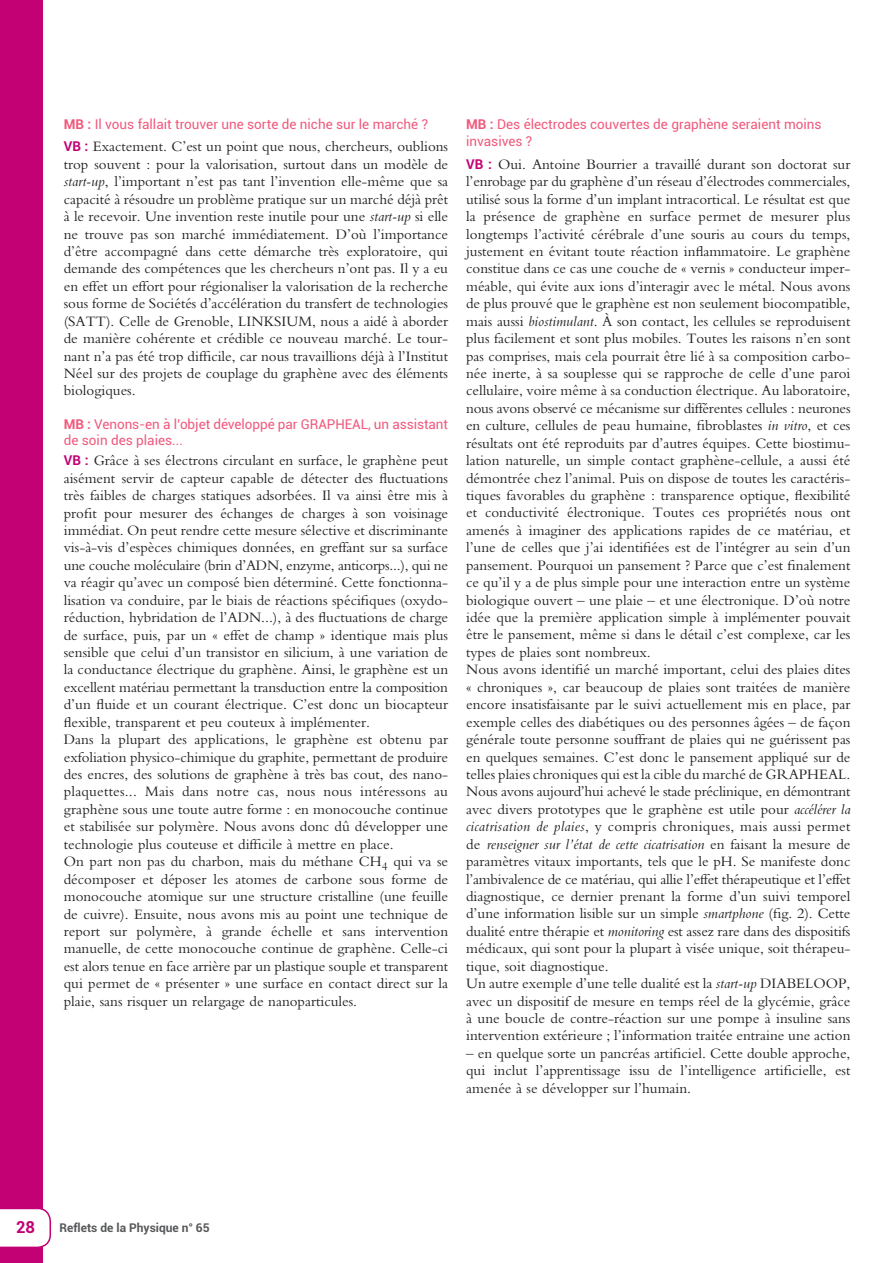
<style>
.page{position:relative;width:893px;height:1263px;background:#fff}
.page>*{position:absolute;margin:0;border:0;box-sizing:border-box;transform-origin:0 0}
.t1{font:700 16.5px "Roboto";color:#c30175}
.t2{font:15px/17.4px "Bembo";color:#231f20;text-align:justify}
.t3{font:13.5px/16.5px "Roboto";color:#f0597c}
.t4{font:700 12px "Roboto";color:#57585a}
.s1{font-weight:700}
.s2{font-family:"Roboto";font-weight:700;font-size:13.5px;color:#c30175}
.s3{font-style:italic}
</style>
<div class="page">
<div style="left:0;top:0;width:43px;height:1263px;background:#c30175"></div>
<svg style="left:0;top:1208px;width:51px;height:39px;background:#faedf5"></svg>
<p class="t3" style="left:64px;top:116px;width:366px"><span class="s1">MB :</span> Il vous fallait trouver une sorte de niche sur le marché ?</p>
<p class="t2" style="left:64px;top:138px;width:386px"><span class="s2">VB :</span> Exactement. C’est un point que nous, chercheurs, oublions trop souvent : pour la valorisation, surtout dans un modèle de <span class="s3">start-up</span>, l’important n’est pas tant l’invention elle-même que sa capacité à résoudre un problème pratique sur un marché déjà prêt à le recevoir. Une invention reste inutile pour une <span class="s3">start-up</span> si elle ne trouve pas son marché immédiatement. D’où l’importance d’être accompagné dans cette démarche très exploratoire, qui demande des compétences que les chercheurs n’ont pas. Il y a eu en effet un effort pour régionaliser la valorisation de la recherche sous forme de Sociétés d’accélération du transfert de technologies (SATT). Celle de Grenoble, LINKSIUM, nous a aidé à aborder de manière cohérente et crédible ce nouveau marché. Le tour&shy;nant n’a pas été trop difficile, car nous travaillions déjà à l’Institut Néel sur des projets de couplage du graphène avec des éléments biologiques.</p>
<p class="t3" style="left:64px;top:415px;width:386px"><span class="s1">MB :</span> Venons-en à l’objet développé par GRAPHEAL, un assistant de soin des plaies...</p>
<p class="t2" style="left:64px;top:451px;width:386px;text-align:left"><span class="s2">VB :</span> Grâce à ses électrons circulant en surface, le graphène peut aisément servir de capteur capable de détecter des fluctuations très faibles de charges statiques adsorbées. Il va ainsi être mis à profit pour mesurer des échanges de charges à son voisinage immédiat. On peut rendre cette mesure sélective et discriminante vis-à-vis d’espèces chimiques données, en greffant sur sa surface une couche moléculaire (brin d’ADN, enzyme, anticorps...), qui ne va réagir qu’avec un composé bien déterminé. Cette fonctionna&shy;lisation va conduire, par le biais de réactions spécifiques (oxydo&shy;réduction, hybridation de l’ADN...), à des fluctuations de charge de surface, puis, par un « effet de champ » identique mais plus sensible que celui d’un transistor en silicium, à une variation de la conductance électrique du graphène. Ainsi, le graphène est un excellent matériau permettant la transduction entre la composition d’un fluide et un courant électrique. C’est donc un biocapteur flexible, transparent et peu couteux à implémenter.<br>Dans la plupart des applications, le graphène est obtenu par exfoliation physico-chimique du graphite, permettant de produire des encres, des solutions de graphène à très bas cout, des nano&shy;plaquettes... Mais dans notre cas, nous nous intéressons au graphène sous une toute autre forme : en monocouche continue et stabilisée sur polymère. Nous avons donc dû développer une technologie plus couteuse et difficile à mettre en place.<br>On part non pas du charbon, mais du méthane CH<sub>4</sub> qui va se décomposer et déposer les atomes de carbone sous forme de monocouche atomique sur une structure cristalline (une feuille de cuivre). Ensuite, nous avons mis au point une technique de report sur polymère, à grande échelle et sans intervention manuelle, de cette monocouche continue de graphène. Celle-ci est alors tenue en face arrière par un plastique souple et transparent qui permet de « présenter » une surface en contact direct sur la plaie, sans risquer un relargage de nanoparticules.</p>
<p class="t3" style="left:466px;top:116px;width:357px"><span class="s1">MB :</span> Des électrodes couvertes de graphène seraient moins invasives ?</p>
<p class="t2" style="left:466px;top:155px;width:386px;text-align:left"><span class="s2">VB :</span> Oui. Antoine Bourrier a travaillé durant son doctorat sur l’enrobage par du graphène d’un réseau d’électrodes commerciales, utilisé sous la forme d’un implant intracortical. Le résultat est que la présence de graphène en surface permet de mesurer plus longtemps l’activité cérébrale d’une souris au cours du temps, justement en évitant toute réaction inflammatoire. Le graphène constitue dans ce cas une couche de « vernis » conducteur imper&shy;méable, qui évite aux ions d’interagir avec le métal. Nous avons de plus prouvé que le graphène est non seulement biocompatible, mais aussi <span class="s3">biostimulant</span>. À son contact, les cellules se reproduisent plus facilement et sont plus mobiles. Toutes les raisons n’en sont pas comprises, mais cela pourrait être lié à sa composition carbo&shy;née inerte, à sa souplesse qui se rapproche de celle d’une paroi cellulaire, voire même à sa conduction électrique. Au laboratoire, nous avons observé ce mécanisme sur différentes cellules : neurones en culture, cellules de peau humaine, fibroblastes <span class="s3">in vitro</span>, et ces résultats ont été reproduits par d’autres équipes. Cette biostimu&shy;lation naturelle, un simple contact graphène-cellule, a aussi été démontrée chez l’animal. Puis on dispose de toutes les caractéris&shy;tiques favorables du graphène : transparence optique, flexibilité et conductivité électronique. Toutes ces propriétés nous ont amenés à imaginer des applications rapides de ce matériau, et l’une de celles que j’ai identifiées est de l’intégrer au sein d’un pansement. Pourquoi un pansement ? Parce que c’est finalement ce qu’il y a de plus simple pour une interaction entre un système biologique ouvert – une plaie – et une électronique. D’où notre idée que la première application simple à implémenter pouvait être le pansement, même si dans le détail c’est complexe, car les types de plaies sont nombreux.<br>Nous avons identifié un marché important, celui des plaies dites « chroniques », car beaucoup de plaies sont traitées de manière encore insatisfaisante par le suivi actuellement mis en place, par exemple celles des diabétiques ou des personnes âgées – de façon générale toute personne souffrant de plaies qui ne guérissent pas en quelques semaines. C’est donc le pansement appliqué sur de telles plaies chroniques qui est la cible du marché de GRAPHEAL.<br>Nous avons aujourd’hui achevé le stade préclinique, en démontrant avec divers prototypes que le graphène est utile pour <span class="s3">accélérer la cicatrisation de plaies</span>, y compris chroniques, mais aussi permet de <span class="s3">renseigner sur l’état de cette cicatrisation</span> en faisant la mesure de paramètres vitaux importants, tels que le pH. Se manifeste donc l’ambivalence de ce matériau, qui allie l’effet thérapeutique et l’effet diagnostique, ce dernier prenant la forme d’un suivi temporel d’une information lisible sur un simple <span class="s3">smartphone</span> (fig. 2). Cette dualité entre thérapie et <span class="s3">monitoring</span> est assez rare dans des dispositifs médicaux, qui sont pour la plupart à visée unique, soit thérapeu&shy;tique, soit diagnostique.<br>Un autre exemple d’une telle dualité est la <span class="s3">start-up</span> DIABELOOP, avec un dispositif de mesure en temps réel de la glycémie, grâce à une boucle de contre-réaction sur une pompe à insuline sans intervention extérieure ; l’information traitée entraine une action</p>
<p class="t2" style="left:466px;top:1044px;width:386px">– en quelque sorte un pancréas artificiel. Cette double approche, qui inclut l’apprentissage issu de l’intelligence artificielle, est amenée à se développer sur l’humain.</p>
<p class="t1" style="left:16px;top:1215px;width:20px">28</p>
<p class="t4" style="left:60px;top:1219px;width:152px">Reflets de la Physique n° 65</p>
</div>
